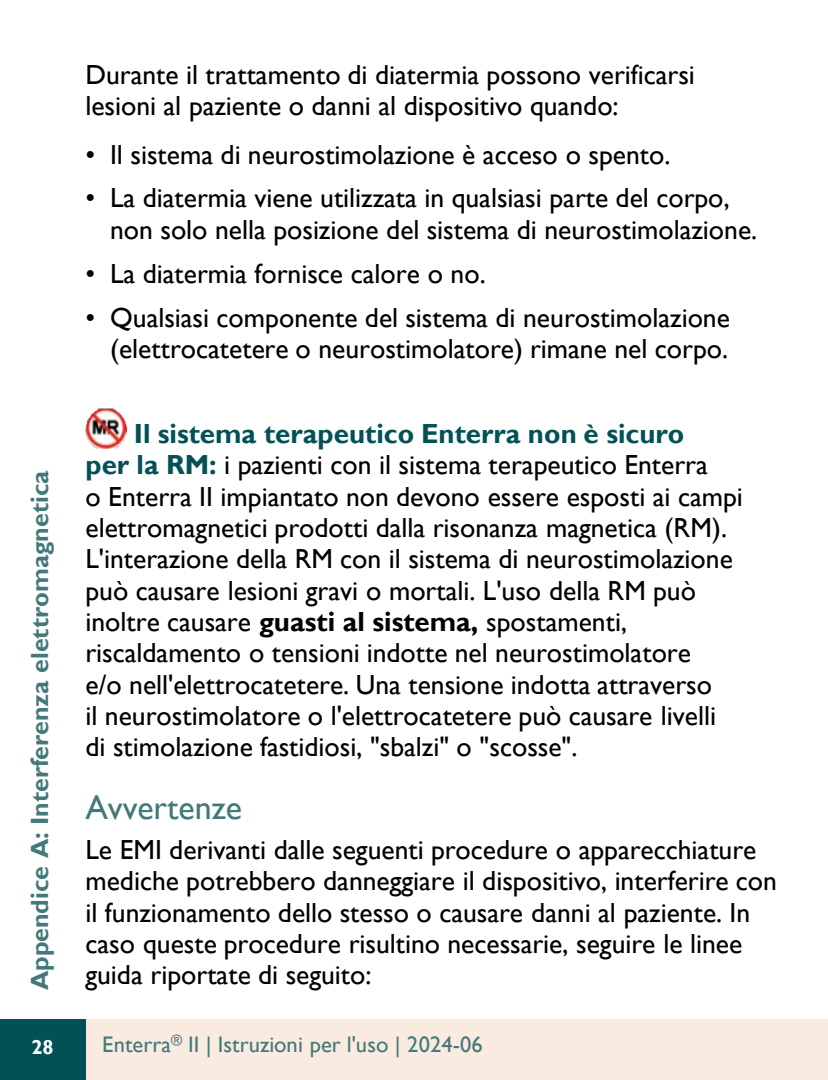
<style>
.page{position:relative;width:828px;height:1080px;background:#fff}
.page>*{position:absolute;margin:0;border:0;box-sizing:border-box;transform-origin:0 0}
.t1{font:34px "Gill Sans";color:#44797b}
.t2{font:27.5px/31.2px "Gill Sans";color:#000}
.t3{font:700 25px "Gill Sans";color:#44797b}
.t4{font:22.5px "Gill Sans";letter-spacing:.005em;color:#44797b}
.t5{font:700 20px "Gill Sans";color:#fff}
.s1{font-weight:700;color:#035157}
.s2{font-weight:700}
</style>
<div class="page">
<div style="left:86px;top:1020px;width:741px;height:60px;background:#f9ebe0"></div>
<div style="left:0;top:1020px;width:86px;height:60px;background:#035157"></div>
<img style="left:86px;top:408px;width:41px;height:40px">
<p class="t3" style="left:25px;top:990px;width:521px;rotate:-90deg">Appendice A: Interferenza elettromagnetica</p>
<p class="t5" style="left:31px;top:1035px;width:24px">28</p>
<p class="t2" style="left:85px;top:59px;width:611px">Durante il trattamento di diatermia possono verificarsi lesioni al paziente o danni al dispositivo quando:</p>
<p class="t2" style="left:85px;top:139px;width:586px">• Il sistema di neurostimolazione è acceso o spento.</p>
<p class="t2" style="left:110px;top:183px;width:648px;text-indent:-25px">• La diatermia viene utilizzata in qualsiasi parte del corpo, non solo nella posizione del sistema di neurostimolazione.</p>
<p class="t2" style="left:85px;top:258px;width:401px">• La diatermia fornisce calore o no.</p>
<p class="t2" style="left:85px;top:302px;width:646px;text-align:right">• Qualsiasi componente del sistema di neurostimolazione (elettrocatetere o neurostimolatore) rimane nel corpo.</p>
<p class="t2" style="left:85px;top:419px;width:659px;text-indent:48px"><span class="s1">Il sistema terapeutico Enterra non è sicuro<br>per la RM:</span> i pazienti con il sistema terapeutico Enterra<br>o Enterra II impiantato non devono essere esposti ai campi elettromagnetici prodotti dalla risonanza magnetica (RM).<br>L'interazione della RM con il sistema di neurostimolazione può causare lesioni gravi o mortali. L'uso della RM può inoltre causare <span class="s2">guasti al sistema,</span> spostamenti, riscaldamento o tensioni indotte nel neurostimolatore<br>e/o nell'elettrocatetere. Una tensione indotta attraverso<br>il neurostimolatore o l'elettrocatetere può causare livelli di stimolazione fastidiosi, "sbalzi" o "scosse".</p>
<p class="t1" style="left:85px;top:787px;width:158px">Avvertenze</p>
<p class="t2" style="left:85px;top:835px;width:693px">Le EMI derivanti dalle seguenti procedure o apparecchiature mediche potrebbero danneggiare il dispositivo, interferire con il funzionamento dello stesso o causare danni al paziente. In caso queste procedure risultino necessarie, seguire le linee</p>
<p class="t2" style="left:85px;top:960px;width:287px">guida riportate di seguito:</p>
<p class="t4" style="left:102px;top:1031px;width:382px">Enterra<sup>®</sup> II | Istruzioni per l'uso | 2024-06</p>
</div>
